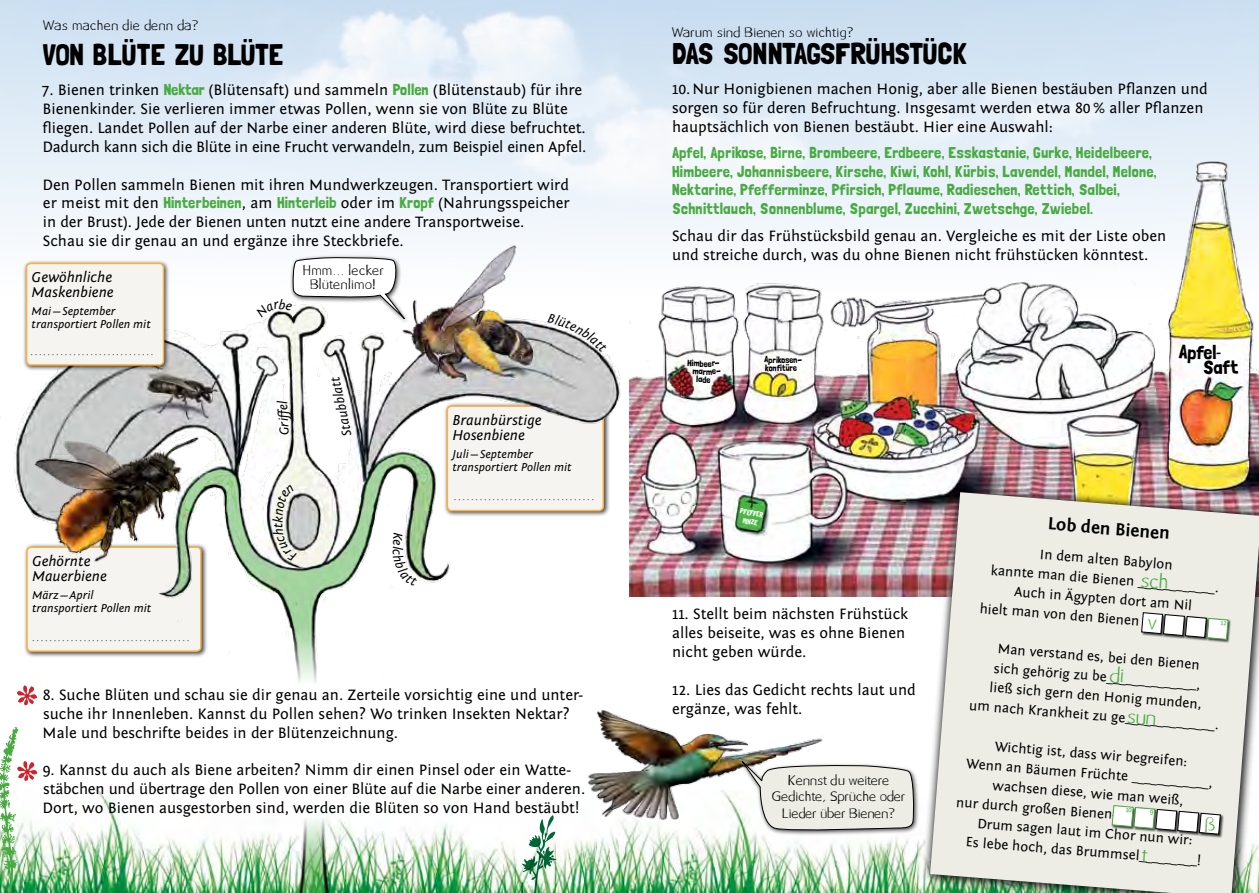
<style>
.page{position:relative;width:1259px;height:893px;background:#fff}
.page>*{position:absolute;margin:0;border:0;box-sizing:border-box;transform-origin:0 0}
.t1{font:60px/75.6px "Blume";color:#d2232a}
.t2{font:30px "Londrina Solid";letter-spacing:-.03em;color:#000}
.t3{font:30px "Londrina Solid";letter-spacing:-.01em;color:#000}
.t4{font:19.5px "Londrina Solid";color:#000}
.t5{font:700 18px "Fontin Sans";color:#000}
.t6{font:15.75px/18.9px "Fontin Sans";color:#000}
.t7{font:15.75px/18.9px "Londrina Solid";letter-spacing:.01em;color:#49aa42}
.t8{font:italic 15px/15px "Fontin Sans";color:#000}
.t9{font:14.25px/19.5px "Fontin Sans";color:#000;text-align:center}
.t10{font:13.5px "Blume";color:#000}
.t11{font:italic 13.5px "Fontin Sans";color:#000}
.t12{font:italic 12px/13.5px "Fontin Sans";color:#000}
.t13{font:12px/14.4px "Blume";letter-spacing:.05em;color:#000;text-align:center}
.t14{font:12px/16.5px "Blume";letter-spacing:.025em;color:#000;text-align:center}
.t15{font:9px "Londrina Solid";color:#000}
.t16{font:7.5px/9px "Londrina Solid";color:#fff;text-align:center;scale:.91 1}
.s1{font-family:"Londrina Solid";color:#49aa42}
</style>
<div class="page">
<svg style="left:0;top:0;width:1259px;height:242px"></svg>
<img style="left:18px;top:787px;width:593px;height:106px">
<img style="left:611px;top:820px;width:308px;height:73px">
<img style="left:0;top:235px;width:626px;height:448px">
<img style="left:630px;top:160px;width:629px;height:436px">
<div style="left:290px;top:254px;width:120px;height:70px;background:#000;opacity:.75"></div>
<div style="left:23px;top:260px;width:147px;height:112px;background:#000;opacity:.75"></div>
<div style="left:27px;top:263px;width:136px;height:102px;background:#f5f4f0;border-radius:4px"></div>
<div style="left:26px;top:263px;width:138px;height:103px;border:2px solid #fbb040;border-radius:4px"></div>
<img style="left:23px;top:427px;width:179px;height:136px">
<svg style="left:520px;top:815px;width:36px;height:78px"></svg>
<img style="left:919px;top:481px;width:340px;height:412px">
<svg style="left:930px;top:492px;width:329px;height:401px;background:#e4e3dc"></svg>
<img style="left:587px;top:710px;width:237px;height:110px">
<div style="left:1140px;top:612px;width:26px;height:25px;background:#edede6"></div>
<div style="left:1184px;top:616px;width:26px;height:25px;background:#000;opacity:.75"></div>
<div style="left:1206px;top:618px;width:25px;height:25px;background:#000;opacity:.75"></div>
<div style="left:1176px;top:810px;width:26px;height:26px;background:#000;opacity:.75"></div>
<div style="left:1198px;top:812px;width:26px;height:26px;background:#000;opacity:.75"></div>
<img style="left:278px;top:790px;width:63px;height:103px">
<svg style="left:0;top:727px;width:18px;height:166px"></svg>
<div style="left:739px;top:758px;width:180px;height:78px;background:#000;opacity:.75"></div>
<svg style="left:737px;top:756px;width:177px;height:77px"></svg>
<svg style="left:272px;top:484px;width:25px;height:78px"></svg>
<svg style="left:393px;top:532px;width:25px;height:54px"></svg>
<svg style="left:547px;top:313px;width:60px;height:40px"></svg>
<svg style="left:1110px;top:666px;width:13px;height:17px"></svg>
<svg style="left:1141px;top:849px;width:7px;height:13px"></svg>
<svg style="left:1141px;top:573px;width:26px;height:16px"></svg>
<svg style="left:1127px;top:713px;width:28px;height:12px"></svg>
<svg style="left:1111px;top:805px;width:110px;height:30px"></svg>
<svg style="left:1141px;top:612px;width:87px;height:28px"></svg>
<svg style="left:687px;top:360px;width:33px;height:23px"></svg>
<svg style="left:764px;top:356px;width:38px;height:15px"></svg>
<svg style="left:1179px;top:344px;width:59px;height:31px"></svg>
<svg style="left:256px;top:257px;width:154px;height:68px"></svg>
<p class="t13" style="left:43px;top:19px;width:157px">Was machen die denn da?</p>
<h2 class="t3" style="left:43px;top:37px;width:241px">Von Blüte zu Blüte</h2>
<p class="t6" style="left:42px;top:81px;width:546px">7. Bienen trinken <span class="s1">Nektar</span> (Blütensaft) und sammeln <span class="s1">Pollen</span> (Blütenstaub) für ihre Bienenkinder. Sie verlieren immer etwas Pollen, wenn sie von Blüte zu Blüte fliegen. Landet Pollen auf der Narbe einer anderen Blüte, wird diese befruchtet.<br>Dadurch kann sich die Blüte in eine Frucht verwandeln, zum Beispiel einen Apfel.</p>
<p class="t6" style="left:43px;top:175px;width:528px">Den Pollen sammeln Bienen mit ihren Mundwerkzeugen. Transportiert wird er meist mit den <span class="s1">Hinterbeinen</span>, am <span class="s1">Hinterleib</span> oder im <span class="s1">Kropf</span> (Nahrungsspeicher in der Brust). Jede der Bienen unten nutzt eine andere Transportweise.<br>Schau sie dir genau an und ergänze ihre Steckbriefe.</p>
<p class="t8" style="left:32px;top:270px;width:83px">Gewöhnliche<br>Maskenbiene</p>
<p class="t12" style="left:32px;top:304px;width:121px">Mai—September transportiert Pollen mit</p>
<p class="t10" style="left:30px;top:342px;width:125px">.............................</p>
<p class="t8" style="left:32px;top:553px;width:76px">Gehörnte<br>Mauerbiene</p>
<p class="t12" style="left:32px;top:588px;width:121px">März—April transportiert Pollen mit</p>
<p class="t10" style="left:32px;top:628px;width:160px">.....................................</p>
<p class="t13" style="left:302px;top:264px;width:83px">Hmm... lecker<br>Blütenlimo!</p>
<p class="t11" style="left:277px;top:436px;width:37px;rotate:-93deg">Griff el</p>
<p class="t11" style="left:340px;top:437px;width:61px;rotate:-102deg">Staubblatt</p>
<p class="t8" style="left:452px;top:412px;width:91px">Braunbürstige<br>Hosenbiene</p>
<p class="t12" style="left:452px;top:447px;width:121px">Juli—September transportiert Pollen mit</p>
<p class="t10" style="left:453px;top:487px;width:143px">.................................</p>
<h1 class="t1" style="left:16px;top:679px;width:25px">* *</h1>
<p class="t6" style="left:43px;top:685px;width:542px">8. Suche Blüten und schau sie dir genau an. Zerteile vorsichtig eine und unter&shy;suche ihr Innenleben. Kannst du Pollen sehen? Wo trinken Insekten Nektar?<br>Male und beschrifte beides in der Blütenzeichnung.</p>
<p class="t6" style="left:43px;top:761px;width:544px">9. Kannst du auch als Biene arbeiten? Nimm dir einen Pinsel oder ein Watte&shy;stäbchen und übertrage den Pollen von einer Blüte auf die Narbe einer anderen.<br>Dort, wo Bienen ausgestorben sind, werden die Blüten so von Hand bestäubt!</p>
<p class="t13" style="left:672px;top:26px;width:183px">Warum sind Bienen so wichtig?</p>
<h2 class="t2" style="left:672px;top:36px;width:295px">Das Sonntagsfrühstück</h2>
<p class="t6" style="left:672px;top:80px;width:537px">10. Nur Honigbienen machen Honig, aber alle Bienen bestäuben Pflanzen und sorgen so für deren Befruchtung. Insgesamt werden etwa 80% aller Pflanzen hauptsächlich von Bienen bestäubt. Hier eine Auswahl:</p>
<p class="t7" style="left:672px;top:142px;width:486px">Apfel, Aprikose, Birne, Brombeere, Erdbeere, Esskastanie, Gurke, Heidelbeere, Himbeere, Johannisbeere, Kirsche, Kiwi, Kohl, Kürbis, Lavendel, Mandel, Melone, Nektarine, Pfefferminze, Pfirsich, Pflaume, Radieschen, Rettich, Salbei, Schnittlauch, Sonnenblume, Spargel, Zucchini, Zwetschge, Zwiebel.</p>
<p class="t6" style="left:672px;top:227px;width:496px">Schau dir das Frühstücksbild genau an. Vergleiche es mit der Liste oben und streiche durch, was du ohne Bienen nicht frühstücken könntest.</p>
<p class="t15" style="left:702px;top:374px;width:6px">d</p>
<p class="t15" style="left:781px;top:355px;width:6px">o</p>
<p class="t15" style="left:780px;top:363px;width:3px">i</p>
<p class="t4" style="left:1203px;top:341px;width:11px">e</p>
<p class="t4" style="left:1213px;top:356px;width:11px">a</p>
<p class="t16" style="left:741px;top:506px;width:27px;rotate:11deg">Pfeffer minze</p>
<p class="t6" style="left:672px;top:605px;width:238px">11. Stellt beim nächsten Frühstück alles beiseite, was es ohne Bienen nicht geben würde.</p>
<p class="t6" style="left:672px;top:681px;width:245px">12. Lies das Gedicht rechts laut und ergänze, was fehlt.</p>
<p class="t14" style="left:772px;top:773px;width:135px">Kennst du weitere<br>Gedichte, Sprüche oder<br>Lieder über Bienen?</p>
<p class="t5" style="left:1048px;top:514px;width:124px;rotate:4deg">Lob den Bienen</p>
<p class="t9" style="left:1041px;top:544px;width:135px;rotate:5deg">In dem alten Babylon</p>
<p class="t9" style="left:991px;top:559px;width:230px;rotate:5deg">kannte man die Bienen ____________.</p>
<p class="t9" style="left:1015px;top:581px;width:180px;rotate:5deg">Auch in Ägypten dort am Nil</p>
<p class="t9" style="left:980px;top:598px;width:162px;rotate:5deg">hielt man von den Bienen</p>
<p class="t9" style="left:975px;top:636px;width:252px;rotate:5deg">Man verstand es, bei den Bienen<br>sich gehörig zu be______________,<br>ließ sich gern den Honig munden,<br>um nach Krankheit zu ge______________.</p>
<p class="t9" style="left:995px;top:736px;width:195px;rotate:5deg">Wichtig ist, dass wir begreifen:</p>
<p class="t9" style="left:967px;top:753px;width:249px;rotate:5deg">Wenn an Bäumen Früchte ____________,</p>
<p class="t9" style="left:993px;top:775px;width:193px;rotate:5deg">wachsen diese, wie man weiß,</p>
<p class="t9" style="left:957px;top:792px;width:162px;rotate:5deg">nur durch großen Bienen-</p>
<p class="t9" style="left:968px;top:812px;width:237px;rotate:5deg">Drum sagen laut im Chor nun wir:<br>Es lebe hoch, das Brummsel_________!</p>
</div>
